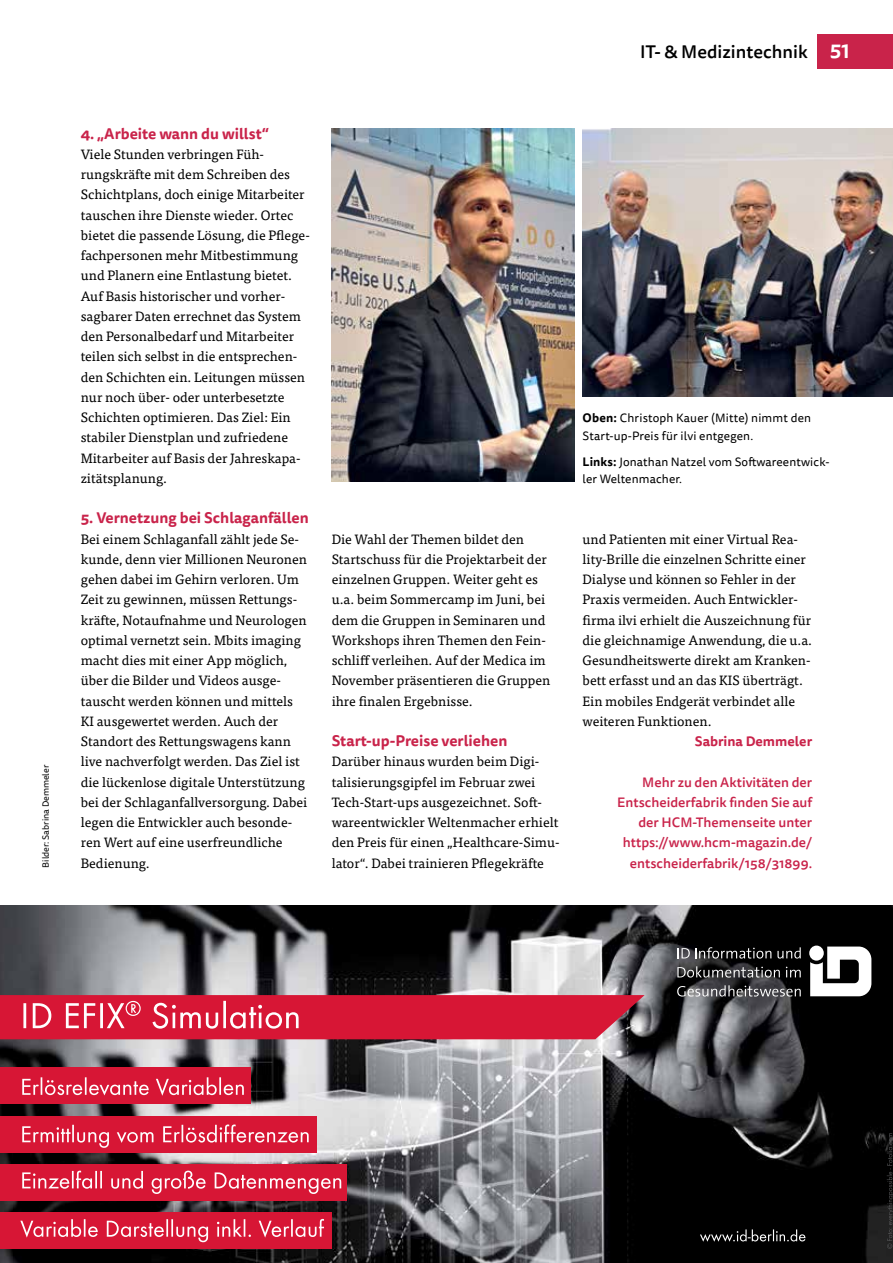
<style>
.page{position:relative;width:893px;height:1263px;background:#fff}
.page>*{position:absolute;margin:0;border:0;box-sizing:border-box;transform-origin:0 0}
.t1{font:500 18px "Tisa Sans OT";color:#000}
.t2{font:700 15px "Tisa Sans OT";color:#c9234a}
.t3{font:13.5px/20.2px "Tisa OT";color:#000}
.t4{font:500 13.5px/20.2px "Tisa Sans OT";color:#c9234a;text-align:right}
.t5{font:700 13.5px "Tisa Sans OT";color:#c9234a}
.t6{font:12px/17.2px "Tisa Sans OT";letter-spacing:.01em;color:#000}
.t7{font:9px "Tisa Sans OT";color:#000}
.s1{font-weight:700;font-size:19.5px;color:#fff}
.s2{font-weight:700}
</style>
<div class="page">
<div style="left:817px;top:34px;width:76px;height:34px;background:#c9234a"></div>
<img style="left:583px;top:128px;width:310px;height:268px">
<img style="left:332px;top:128px;width:242px;height:353px">
<img style="left:0;top:906px;width:893px;height:357px">
<svg style="left:810px;top:946px;width:61px;height:50px"></svg>
<svg style="left:677px;top:985px;width:124px;height:11px"></svg>
<svg style="left:677px;top:966px;width:103px;height:11px"></svg>
<svg style="left:786px;top:967px;width:15px;height:10px"></svg>
<svg style="left:677px;top:947px;width:94px;height:11px"></svg>
<svg style="left:777px;top:947px;width:24px;height:11px"></svg>
<div style="left:0;top:1116px;width:316px;height:37px;background:#d71635"></div>
<div style="left:0;top:1164px;width:346px;height:36px;background:#d71635"></div>
<div style="left:0;top:1212px;width:332px;height:37px;background:#d71635"></div>
<svg style="left:22px;top:1170px;width:319px;height:24px"></svg>
<svg style="left:20px;top:1219px;width:304px;height:23px"></svg>
<svg style="left:0;top:995px;width:645px;height:44px;background:#d52944"></svg>
<div style="left:0;top:1067px;width:251px;height:37px;background:#d71635"></div>
<svg style="left:22px;top:1124px;width:287px;height:24px"></svg>
<svg style="left:700px;top:1229px;width:105px;height:13px"></svg>
<svg style="left:887px;top:1133px;width:6px;height:116px"></svg>
<svg style="left:22px;top:1077px;width:222px;height:19px"></svg>
<p class="t7" style="left:40px;top:868px;width:104px;rotate:-90deg">Bilder: Sabrina Demmeler</p>
<h1 class="t1" style="left:640px;top:40px;width:211px">IT- &amp; Medizintechnik <span class="s1">51</span></h1>
<p class="t2" style="left:81px;top:124px;width:190px">4. „Arbeite wann du willst“</p>
<p class="t3" style="left:81px;top:144px;width:231px">Viele Stunden verbringen Füh&shy;rungskräfte mit dem Schreiben des Schichtplans, doch einige Mitarbeiter tauschen ihre Dienste wieder. Ortec bietet die passende Lösung, die Pflege&shy;fachpersonen mehr Mitbestimmung und Planern eine Entlastung bietet.<br>Auf Basis historischer und vorher&shy;sagbarer Daten errechnet das System den Personalbedarf und Mitarbeiter teilen sich selbst in die entsprechen&shy;den Schichten ein. Leitungen müssen nur noch über- oder unterbesetzte Schichten optimieren. Das Ziel: Ein stabiler Dienstplan und zufriedene Mitarbeiter auf Basis der Jahreskapa&shy;zitätsplanung.</p>
<p class="t2" style="left:81px;top:508px;width:230px">5. Vernetzung bei Schlaganfällen</p>
<p class="t3" style="left:81px;top:529px;width:228px">Bei einem Schlaganfall zählt jede Se&shy;kunde, denn vier Millionen Neuronen gehen dabei im Gehirn verloren. Um Zeit zu gewinnen, müssen Rettungs&shy;kräfte, Notaufnahme und Neurologen optimal vernetzt sein. Mbits imaging macht dies mit einer App möglich, über die Bilder und Videos ausge&shy;tauscht werden können und mittels KI ausgewertet werden. Auch der Standort des Rettungswagens kann live nachverfolgt werden. Das Ziel ist die lückenlose digitale Unterstützung bei der Schlaganfallversorgung. Dabei legen die Entwickler auch besonde&shy;ren Wert auf eine userfreundliche Bedienung.</p>
<p class="t3" style="left:332px;top:529px;width:220px">Die Wahl der Themen bildet den Startschuss für die Projektarbeit der einzelnen Gruppen. Weiter geht es u.a. beim Sommercamp im Juni, bei dem die Gruppen in Seminaren und Workshops ihren Themen den Fein&shy;schliff verleihen. Auf der Medica im November präsentieren die Gruppen ihre finalen Ergebnisse.</p>
<p class="t2" style="left:332px;top:731px;width:177px">Start-up-Preise verliehen</p>
<p class="t3" style="left:332px;top:752px;width:229px">Darüber hinaus wurden beim Digi&shy;talisierungsgipfel im Februar zwei Tech-Start-ups ausgezeichnet. Soft&shy;wareentwickler Weltenmacher erhielt den Preis für einen „Healthcare-Simu&shy;lator“. Dabei trainieren Pflegekräfte</p>
<p class="t6" style="left:583px;top:410px;width:230px"><span class="s2">Oben:</span> Christoph Kauer (Mitte) nimmt den<br>Start-up-Preis für ilvi entgegen.</p>
<p class="t6" style="left:583px;top:454px;width:248px"><span class="s2">Links:</span> Jonathan Natzel vom Softwareentwick&shy;ler Weltenmacher.</p>
<p class="t3" style="left:583px;top:529px;width:231px">und Patienten mit einer Virtual Rea&shy;lity-Brille die einzelnen Schritte einer Dialyse und können so Fehler in der Praxis vermeiden. Auch Entwickler&shy;firma ilvi erhielt die Auszeichnung für die gleichnamige Anwendung, die u.a.<br>Gesundheitswerte direkt am Kranken&shy;bett erfasst und an das KIS überträgt.<br>Ein mobiles Endgerät verbindet alle weiteren Funktionen.</p>
<p class="t5" style="left:695px;top:733px;width:119px">Sabrina Demmeler</p>
<p class="t4" style="left:617px;top:772px;width:196px">Mehr zu den Aktivitäten der<br>Entscheiderfabrik finden Sie auf der HCM-Themenseite unter https://www.hcm-magazin.de/ entscheiderfabrik/158/31899.</p>
</div>
